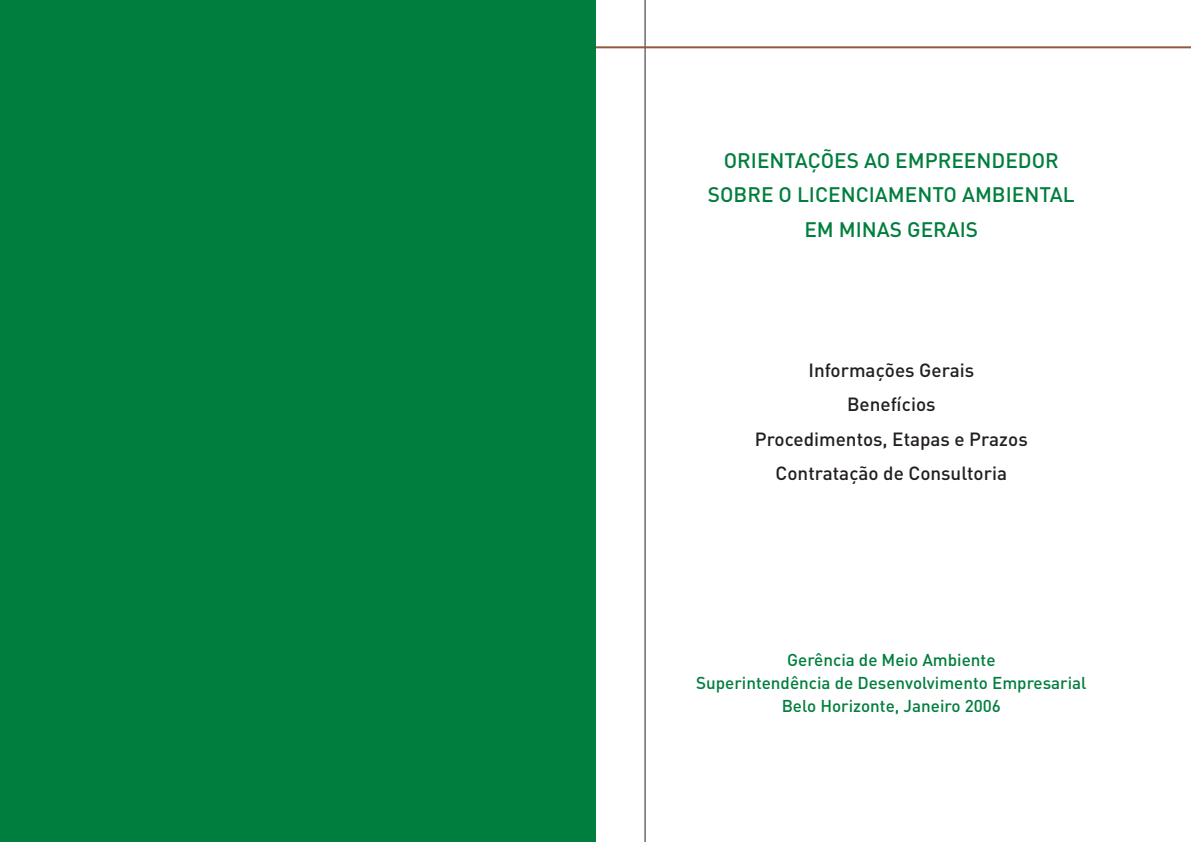
<style>
.page{position:relative;width:1191px;height:842px;background:#fff}
.page>*{position:absolute;margin:0;border:0;box-sizing:border-box;transform-origin:0 0}
.t1{font:500 20.8px/34.5px "DIN";color:#007e3d;text-align:center}
.t2{font:500 18.9px/34.5px "DIN";color:#231f20;text-align:center}
.t3{font:500 17px/23.1px "DIN";color:#007e3d;text-align:center}
</style>
<div class="page">
<hr style="left:644px;top:0;width:1px;height:842px;background:#231f20">
<hr style="left:0;top:46px;width:1191px;height:2px;background:#935940">
<div style="left:0;top:0;width:595px;height:842px;background:#007e3d"></div>
<p class="t1" style="left:708px;top:143px;width:368px">ORIENTAÇÕES AO EMPREENDEDOR<br>SOBRE O LICENCIAMENTO AMBIENTAL<br>EM MINAS GERAIS</p>
<p class="t2" style="left:755px;top:352px;width:274px">Informações Gerais<br>Benefícios<br>Procedimentos, Etapas e Prazos<br>Contratação de Consultoria</p>
<p class="t3" style="left:696px;top:647px;width:392px">Gerência de Meio Ambiente<br>Superintendência de Desenvolvimento Empresarial<br>Belo Horizonte, Janeiro 2006</p>
</div>
